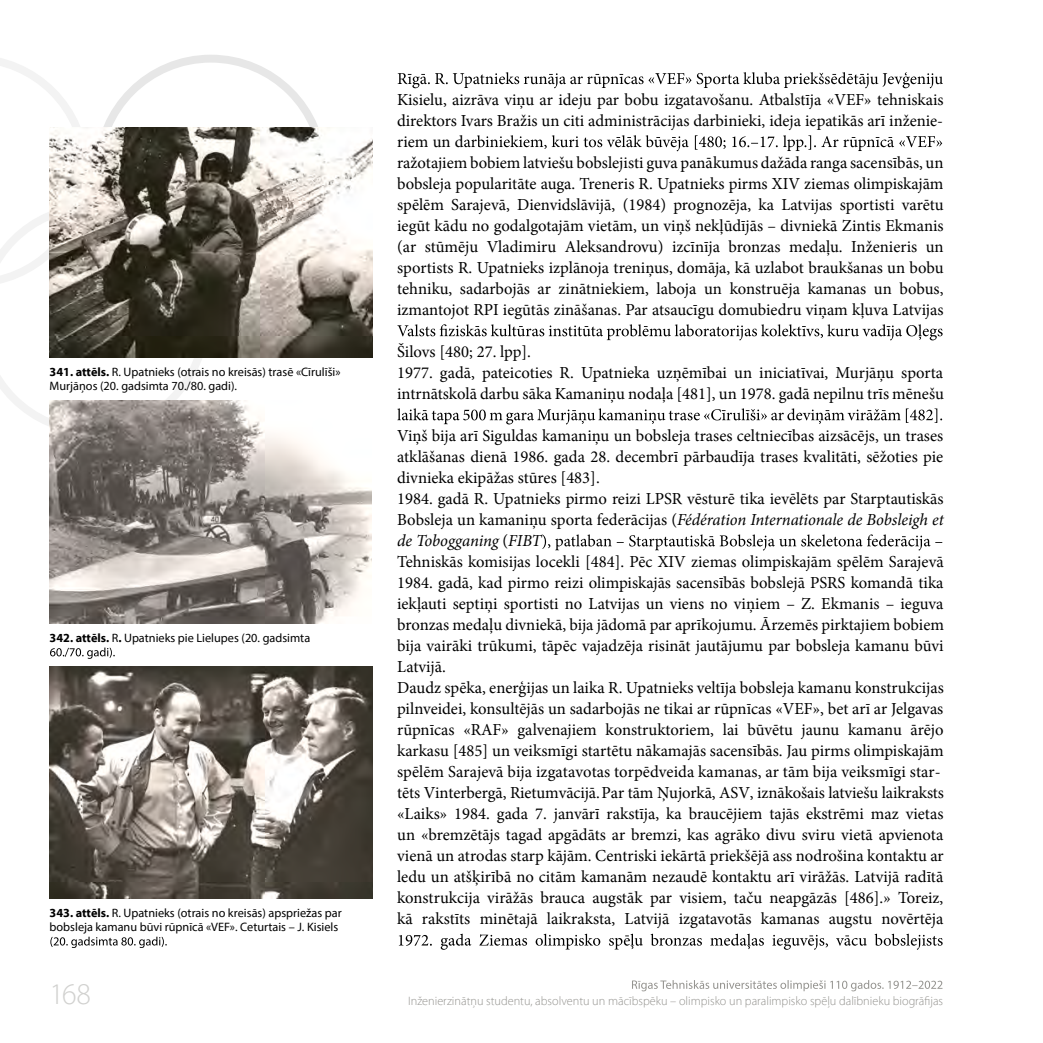
<style>
.page{position:relative;width:1043px;height:1043px;background:#fff}
.page>*{position:absolute;margin:0;border:0;box-sizing:border-box;transform-origin:0 0}
.t1{font:300 29.75px "Myriad Pro";color:#d1d1cf}
.t2{font:16.62px/21px "Minion Pro";color:#000}
.t3{font:12.25px/14px "Myriad Pro";color:#000}
.t4{font:300 12.25px "Myriad Pro";color:#959490}
.s1{font-weight:700}
.s2{font-style:italic}
</style>
<div class="page">
<svg style="left:103px;top:55px;width:215px;height:72px"></svg>
<svg style="left:0;top:287px;width:209px;height:148px"></svg>
<svg style="left:0;top:58px;width:80px;height:229px"></svg>
<svg style="left:632px;top:980px;width:310px;height:11px"></svg>
<svg style="left:397px;top:72px;width:545px;height:16px"></svg>
<svg style="left:464px;top:135px;width:478px;height:16px"></svg>
<svg style="left:397px;top:324px;width:545px;height:16px"></svg>
<svg style="left:397px;top:408px;width:544px;height:16px"></svg>
<svg style="left:542px;top:534px;width:400px;height:16px"></svg>
<svg style="left:399px;top:933px;width:543px;height:16px"></svg>
<svg style="left:50px;top:647px;width:65px;height:11px"></svg>
<img style="left:50px;top:127px;width:322px;height:230px">
<svg style="left:50px;top:936px;width:117px;height:11px"></svg>
<img style="left:50px;top:666px;width:322px;height:231px">
<img style="left:50px;top:400px;width:321px;height:223px">
<p class="t3" style="left:50px;top:365px;width:292px"><span class="s1">341. attēls.</span> R. Upatnieks (otrais no kreisās) trasē «Cīrulīši»<br>Murjāņos (20. gadsimta 70./80. gadi).</p>
<p class="t3" style="left:50px;top:630px;width:262px"><span class="s1">342. attēls.</span> R<span class="s1">.</span> Upatnieks pie Lielupes (20. gadsimta</p>
<p class="t3" style="left:50px;top:905px;width:293px"><span class="s1">343. attēls.</span> R. Upatnieks (otrais no kreisās) apspriežas par bobsleja kamanu būvi rūpnīcā «VEF». Ceturtais – J. Kisiels</p>
<p class="t2" style="left:397px;top:89px;width:548px">Kisielu, aizrāva viņu ar ideju par bobu izgatavošanu. Atbalstīja «VEF» tehniskais direktors Ivars Bražis un citi administrācijas darbinieki, ideja iepatikās arī inže nie&shy;riem un d<br>ražotajiem bobiem latviešu bobslejisti guva panākumus dažāda ranga sacensībās, un bobsleja popularitāte auga. Treneris R. Upatnieks pirms XIV ziemas olimpiskajām spēlēm Sarajevā, Dienvidslāvijā, (1984) prognozēja, ka Latvijas sportisti varētu iegūt kādu no godalgotajām vietām, un viņš nekļūdījās – divniekā Zintis Ekmanis (ar stūmēju Vladimiru Aleksandrovu) izcīnīja bronzas medaļu. Inženieris un sportists R. Upatnieks izplānoja treniņus, domāja, kā uzlabot braukšanas un bobu tehniku, sadarbojās ar zinātniekiem, laboja un konstruēja kamanas un bobus, izmantojot RPI iegūtās zināšanas. Par atsaucīgu domubiedru viņam kļuva Latvijas</p>
<p class="t2" style="left:397px;top:341px;width:548px">Šilovs [480; 27. lpp].<br>1977. gadā, pateicoties R. Upatnieka uzņēmībai un iniciatīvai, Murjāņu sporta intrnātskolā darbu sāka Kamaniņu nodaļa [481], un 1978. gadā nepilnu trīs mēnešu</p>
<p class="t2" style="left:397px;top:425px;width:548px">Viņš bija arī Siguldas kamaniņu un bobsleja trases celtniecības aizsācējs, un trases atklāšanas dienā 1986. gada 28. decembrī pārbaudīja trases kvalitāti, sēžoties pie divnieka ekipāžas stūres [483].<br>1984. gadā R. Upatnieks pirmo reizi LPSR vēsturē tika ievēlēts par Starptautiskās Bobsleja un kamaniņu sporta federācijas (<span class="s2">Fédération Internationale de Bobsleigh et de Tobogganing</span> (<span class="s2">FIBT<br></span>Tehniskās komisijas locekli [484]. Pēc XIV ziemas olimpiskajām spēlēm Sarajevā 1984. gadā, kad pirmo reizi olimpiskajās sacensībās bobslejā PSRS komandā tika iekļauti septiņi sportisti no Latvijas un viens no viņiem – Z. Ekmanis – ieguva bron zas medaļu divniekā, bija jādomā par aprīkojumu. Ārzemēs pirktajiem bobiem bija vairāki trūkumi, tāpēc vajadzēja risināt jautājumu par bobsleja kamanu būvi Latvijā.<br>Daudz spēka, enerģijas un laika R. Upatnieks veltīja bobsleja kamanu konstrukcijas pilnveidei, konsultējās un sadarbojās ne tikai ar rūpnīcas «VEF», bet arī ar Jelgavas rūpnīcas «RAF» galvenajiem konstruktoriem, lai būvētu jaunu kamanu ārējo karkasu [485] un veiksmīgi startētu nākamajās sacensībās. Jau pirms olimpiskajām spēlēm Sarajevā bija izgatavotas torpēdveida kamanas, ar tām bija veiksmīgi star&shy;tēts Vinterbergā, Rietumvācijā. Par tām Ņujorkā, ASV, iznākošais latviešu laikraksts «Laiks» 1984. gada 7. janvārī rakstīja, ka braucējiem tajās ekstrēmi maz vietas un «bremzētājs tagad apgādāts ar bremzi, kas agrāko divu sviru vietā apvienota vienā un atrodas starp kājām. Centriski iekārtā priekšējā ass nodrošina kontaktu ar ledu un atšķirībā no citām kamanām nezaudē kontaktu arī virāžās. Latvijā radītā konstrukcija virāžās brauca augstāk par visiem, taču neapgāzās [486].» Toreiz, kā rakstīts minētajā laikraksta, Latvijā izgatavotās kamanas augstu novērtēja</p>
<h1 class="t1" style="left:50px;top:977px;width:43px">168</h1>
<p class="t4" style="left:408px;top:993px;width:536px">Inženierzinātņu studentu, absolventu un mācībspēku – olimpisko un paralimpisko spēļu dalībnieku biogrāfijas</p>
</div>
